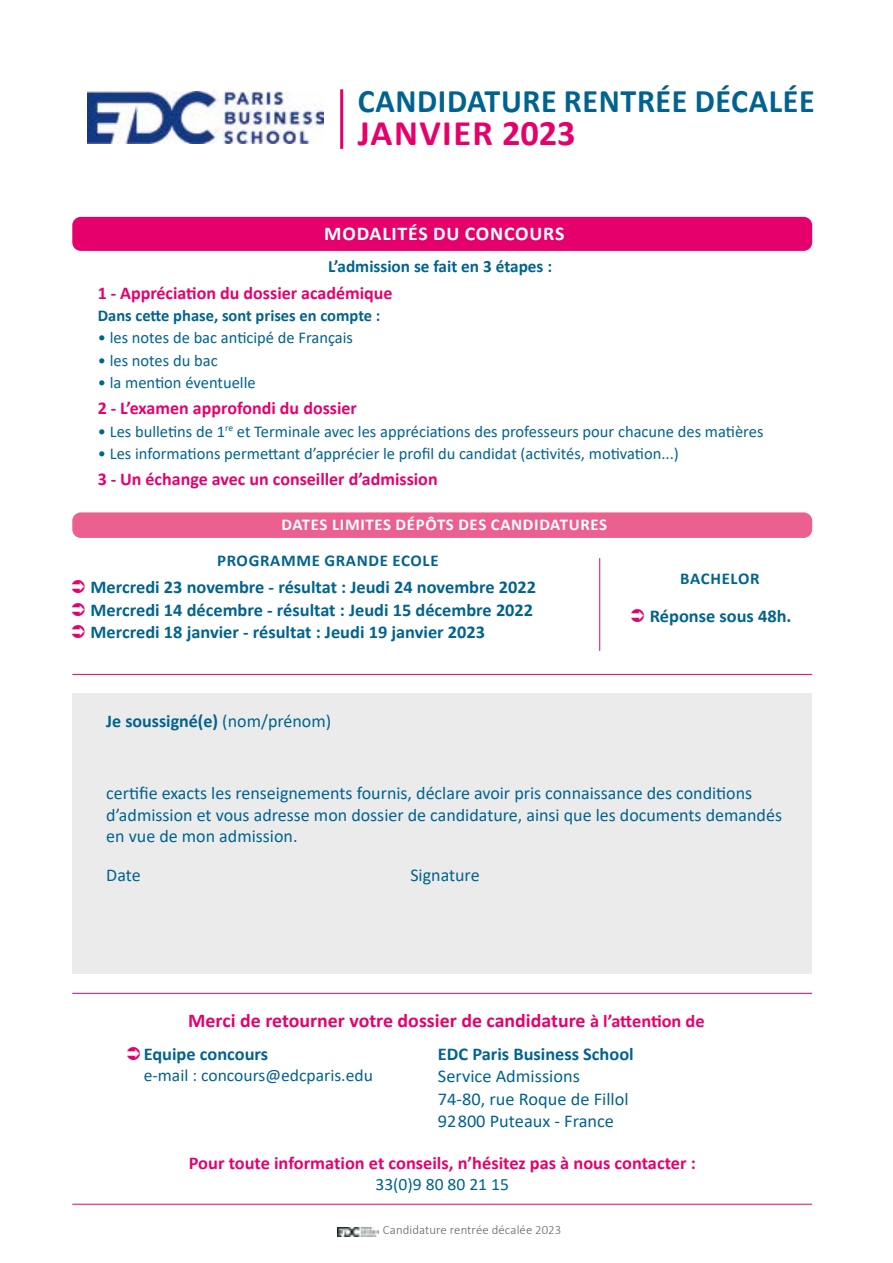
<style>
.page{position:relative;width:893px;height:1263px;background:#fff}
.page>*{position:absolute;margin:0;border:0;box-sizing:border-box;transform-origin:0 0}
.t1{font:700 36px "Calibri";letter-spacing:.04em;color:#e6006c}
.t2{font:700 33px "Calibri";letter-spacing:.02em;color:#00638f}
.t3{font:700 19.5px "Calibri";color:#e6006c}
.t4{font:700 19.5px "Calibri";letter-spacing:.04em;color:#fff}
.t5{font:18px/21.6px "Calibri";color:#00638f}
.t6{font:700 18px/22.5px "Calibri";color:#00638f}
.t7{font:700 18px "Calibri";color:#e6006c}
.t8{font:17.25px "Calibri";color:#00638f}
.t9{font:700 17.25px "Calibri";color:#00638f}
.t10{font:16.5px "Calibri";color:#00638f}
.t11{font:700 16.5px "Calibri";color:#00638f}
.t12{font:700 16.5px "Calibri";letter-spacing:.04em;color:#fff}
.t13{font:700 16.5px "Calibri";letter-spacing:.04em;color:#006390}
.t14{font:300 12.75px "Calibri";letter-spacing:.005em;color:#646363}
.s1{font-weight:400}
.s2{font-size:18px}
</style>
<div class="page">
<div style="left:72px;top:217px;width:740px;height:34px;background:#e6006c;border-radius:9px"></div>
<div style="left:72px;top:512px;width:740px;height:26px;background:#ec608f;border-radius:9px"></div>
<hr style="left:340px;top:89px;width:3px;height:60px;background:#e6006c">
<div style="left:72px;top:693px;width:740px;height:281px;background:#ebebeb"></div>
<hr style="left:72px;top:1204px;width:740px;height:1px;background:#e6006c">
<hr style="left:72px;top:993px;width:740px;height:1px;background:#e6006c">
<hr style="left:72px;top:674px;width:740px;height:1px;background:#e6006c">
<img style="left:88px;top:92px;width:236px;height:52px">
<img style="left:337px;top:1227px;width:41px;height:9px">
<hr style="left:599px;top:558px;width:1px;height:93px;background:#e6006c">
<h2 class="t2" style="left:358px;top:78px;width:458px">CANDIDATURE RENTRÉE DÉCALÉE</h2>
<h1 class="t1" style="left:358px;top:108px;width:219px">JANVIER 2023</h1>
<p class="t4" style="left:324px;top:220px;width:242px">MODALITÉS DU CONCOURS</p>
<p class="t9" style="left:328px;top:254px;width:226px">L’admission se fait en 3 étapes :</p>
<p class="t7" style="left:98px;top:280px;width:296px">1 - Appréciation du dossier académique</p>
<p class="t11" style="left:98px;top:304px;width:284px">Dans cette phase, sont prises en compte :</p>
<p class="t10" style="left:98px;top:326px;width:257px">• les notes de bac anticipé de Français</p>
<p class="t10" style="left:98px;top:349px;width:121px">• les notes du bac</p>
<p class="t10" style="left:98px;top:371px;width:159px">• la mention éventuelle</p>
<p class="t7" style="left:98px;top:396px;width:261px">2 - L’examen approfondi du dossier</p>
<p class="t10" style="left:98px;top:420px;width:667px">• Les bulletins de 1<sup>re</sup> et Terminale avec les appréciations des professeurs pour chacune des matières</p>
<p class="t10" style="left:98px;top:442px;width:583px">• Les informations permettant d’apprécier le profil du candidat (activités, motivation...)</p>
<p class="t7" style="left:98px;top:467px;width:341px">3 - Un échange avec un conseiller d’admission</p>
<p class="t12" style="left:282px;top:513px;width:327px">DATES LIMITES DÉPÔTS DES CANDIDATURES</p>
<p class="t13" style="left:217px;top:549px;width:223px">PROGRAMME GRANDE ECOLE</p>
<p class="t6" style="left:91px;top:576px;width:447px">Mercredi 23 novembre - résultat : Jeudi 24 novembre 2022<br>Mercredi 14 décembre - résultat : Jeudi 15 décembre 2022<br>Mercredi 18 janvier - résultat : Jeudi 19 janvier 2023</p>
<p class="t6" style="left:106px;top:709px;width:226px">Je soussigné(e) <span class="s1">(nom/prénom)</span></p>
<p class="t13" style="left:680px;top:567px;width:81px">BACHELOR</p>
<p class="t6" style="left:650px;top:605px;width:143px">Réponse sous 48h.</p>
<p class="t5" style="left:106px;top:782px;width:677px">certifie exacts les renseignements fournis, déclare avoir pris connaissance des conditions d’admission et vous adresse mon dossier de candidature, ainsi que les documents demandés en vue de mon admission.</p>
<p class="t5" style="left:106px;top:864px;width:36px">Date</p>
<p class="t5" style="left:410px;top:864px;width:71px">Signature</p>
<p class="t3" style="left:188px;top:1006px;width:518px">Merci de retourner votre dossier de candidature <span class="s2">à l’attention de</span></p>
<p class="t6" style="left:144px;top:1042px;width:126px">Equipe concours</p>
<p class="t8" style="left:144px;top:1063px;width:231px">e-mail : concours@edcparis.edu</p>
<p class="t6" style="left:438px;top:1042px;width:197px">EDC Paris Business School</p>
<p class="t5" style="left:438px;top:1064px;width:192px;line-height:22.5px">Service Admissions<br>74-80, rue Roque de Fillol<br>92800 Puteaux - France</p>
<p class="t7" style="left:189px;top:1150px;width:508px">Pour toute information et conseils, n’hésitez pas à nous contacter :</p>
<p class="t8" style="left:375px;top:1172px;width:135px">33(0)9 80 80 21 15</p>
<p class="t14" style="left:383px;top:1222px;width:180px">Candidature rentrée décalée 2023</p>
</div>
